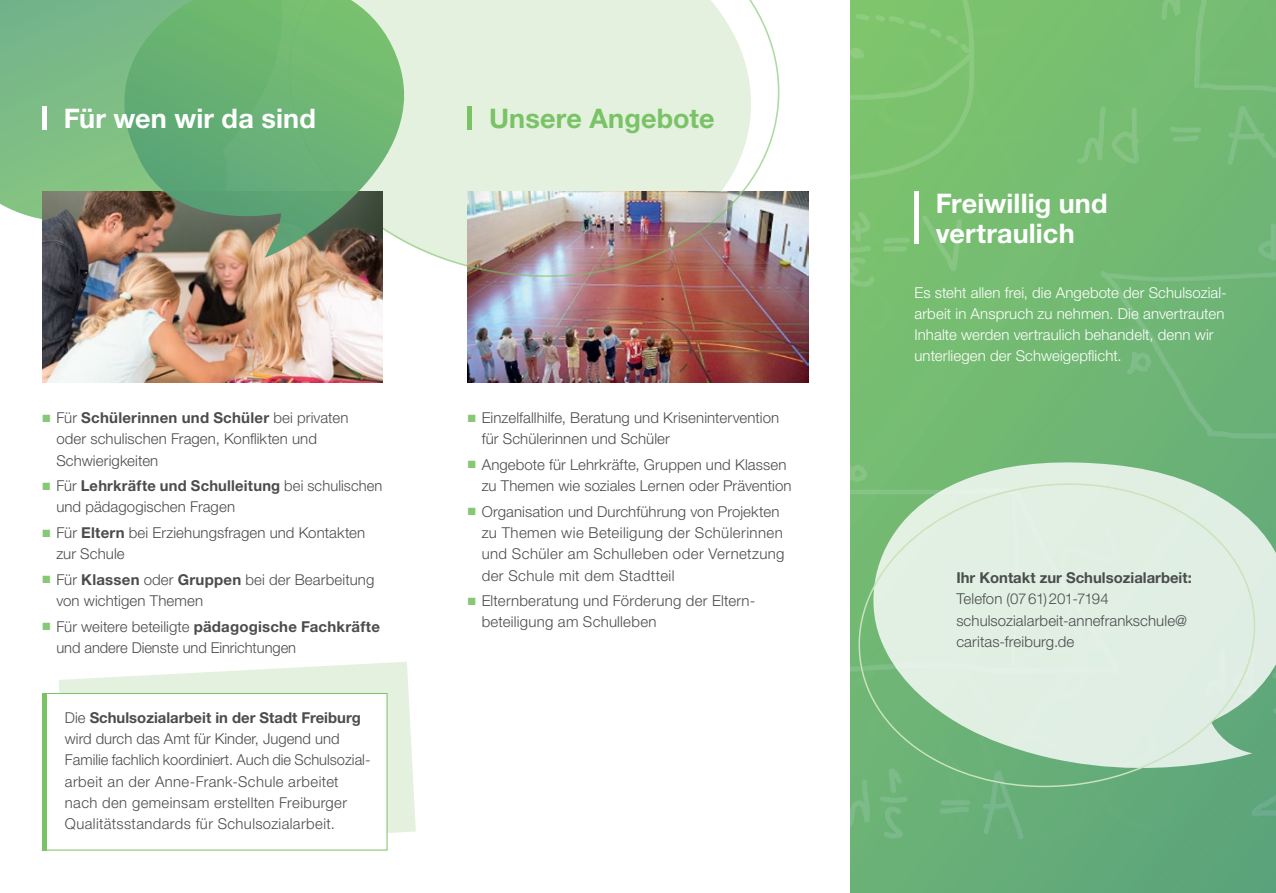
<style>
.page{position:relative;width:1276px;height:893px;background:#fff}
.page>*{position:absolute;margin:0;border:0;box-sizing:border-box;transform-origin:0 0}
.t1{font:700 27px/30px "Helvetica Neue LT Pro";letter-spacing:.005em;color:#fff}
.t2{font:700 27px "Helvetica Neue LT Pro";letter-spacing:.005em;color:#79c366}
.t3{font:300 15px/21.3px "Helvetica Neue LT Pro";letter-spacing:.01em;color:#4b4c4d}
.t4{font:300 15px/21.3px "Helvetica Neue LT Pro";letter-spacing:.005em;color:#fff}
.t5{font:700 15px "Helvetica Neue LT Pro";color:#4b4c4d}
.s1{color:#87c874}
.s2{font-weight:700}
</style>
<div class="page">
<img style="left:468px;top:191px;width:340px;height:192px">
<img style="left:850px;top:0;width:426px;height:893px">
<svg style="left:0;top:0;width:103px;height:255px"></svg>
<img style="left:431px;top:0;width:360px;height:289px">
<img style="left:43px;top:191px;width:340px;height:192px">
<svg style="left:103px;top:0;width:328px;height:257px"></svg>
<hr style="left:43px;top:106px;width:4px;height:24px;background:#fff">
<hr style="left:468px;top:106px;width:4px;height:24px;background:#79c366">
<svg style="left:858px;top:444px;width:418px;height:339px;fill:#70b677"></svg>
<hr style="left:914px;top:191px;width:4px;height:53px;background:#fff">
<svg style="left:59px;top:662px;width:357px;height:188px;fill:#e5f1df"></svg>
<div style="left:43px;top:693px;width:344px;height:157px;background:#fff"></div>
<div style="left:43px;top:693px;width:344px;height:157px;border:1px solid #79c366"></div>
<hr style="left:43px;top:693px;width:4px;height:157px;background:#79c366">
<svg style="left:850px;top:473px;width:413px;height:324px"></svg>
<h1 class="t1" style="left:64px;top:102px;width:253px">Für wen wir da sind</h1>
<h1 class="t2" style="left:489px;top:101px;width:227px">Unsere Angebote</h1>
<p class="t3" style="left:56px;top:407px;width:293px;text-indent:-14px"><span class="s1">■</span> Für <span class="s2">Schülerinnen und Schüler</span> bei privaten oder schulischen Fragen, Konflikten und<br>Schwierigkeiten</p>
<p class="t3" style="left:56px;top:475px;width:328px;text-indent:-14px"><span class="s1">■</span> Für <span class="s2">Lehrkräfte und Schulleitung</span> bei schulischen und pädagogischen Fragen</p>
<p class="t3" style="left:56px;top:522px;width:310px;text-indent:-14px"><span class="s1">■</span> Für <span class="s2">Eltern</span> bei Erziehungsfragen und Kontakten zur Schule</p>
<p class="t3" style="left:56px;top:568px;width:319px;text-indent:-14px"><span class="s1">■</span> Für <span class="s2">Klassen</span> oder <span class="s2">Gruppen</span> bei der Bearbeitung von wichtigen Themen</p>
<p class="t3" style="left:56px;top:615px;width:325px;text-indent:-14px"><span class="s1">■</span> Für weitere beteiligte <span class="s2">pädagogische Fachkräfte </span>und andere Dienste und Einrichtungen</p>
<p class="t3" style="left:65px;top:707px;width:305px">Die <span class="s2">Schulsozialarbeit in der Stadt Freiburg </span>wird durch das Amt für Kinder, Jugend und Familie fachlich koordiniert. Auch die Schulsozial&shy;arbeit an der Anne-Frank-Schule arbeitet nach den gemeinsam erstellten Freiburger Qualitätsstandards für Schulsozialarbeit.</p>
<p class="t3" style="left:482px;top:407px;width:299px;text-indent:-14px"><span class="s1">■</span> Einzelfallhilfe, Beratung und Krisenintervention für Schülerinnen und Schüler</p>
<p class="t3" style="left:482px;top:454px;width:311px;text-indent:-14px"><span class="s1">■</span> Angebote für Lehrkräfte, Gruppen und Klassen zu Themen wie soziales Lernen oder Prävention</p>
<p class="t3" style="left:482px;top:500px;width:304px;text-indent:-14px"><span class="s1">■</span> Organisation und Durchführung von Projekten zu Themen wie Beteiligung der Schülerinnen und Schüler am Schulleben oder Vernetzung der Schule mit dem Stadtteil</p>
<p class="t3" style="left:482px;top:590px;width:273px;text-indent:-14px"><span class="s1">■</span> Elternberatung und Förderung der Eltern&shy;beteiligung am Schulleben</p>
<h1 class="t1" style="left:935px;top:187px;width:173px">Freiwillig und vertraulich</h1>
<p class="t4" style="left:914px;top:281px;width:312px">Es steht allen frei, die Angebote der Schulsozial&shy;arbeit in Anspruch zu nehmen. Die anvertrauten Inhalte werden vertraulich behandelt, denn wir unterliegen der Schweigepflicht.</p>
<p class="t5" style="left:956px;top:568px;width:237px">Ihr Kontakt zur Schulsozialarbeit:</p>
<p class="t3" style="left:956px;top:588px;width:232px">Telefon (0761)201-7194 schulsozialarbeit-annefrankschule@ caritas-freiburg.de</p>
</div>
